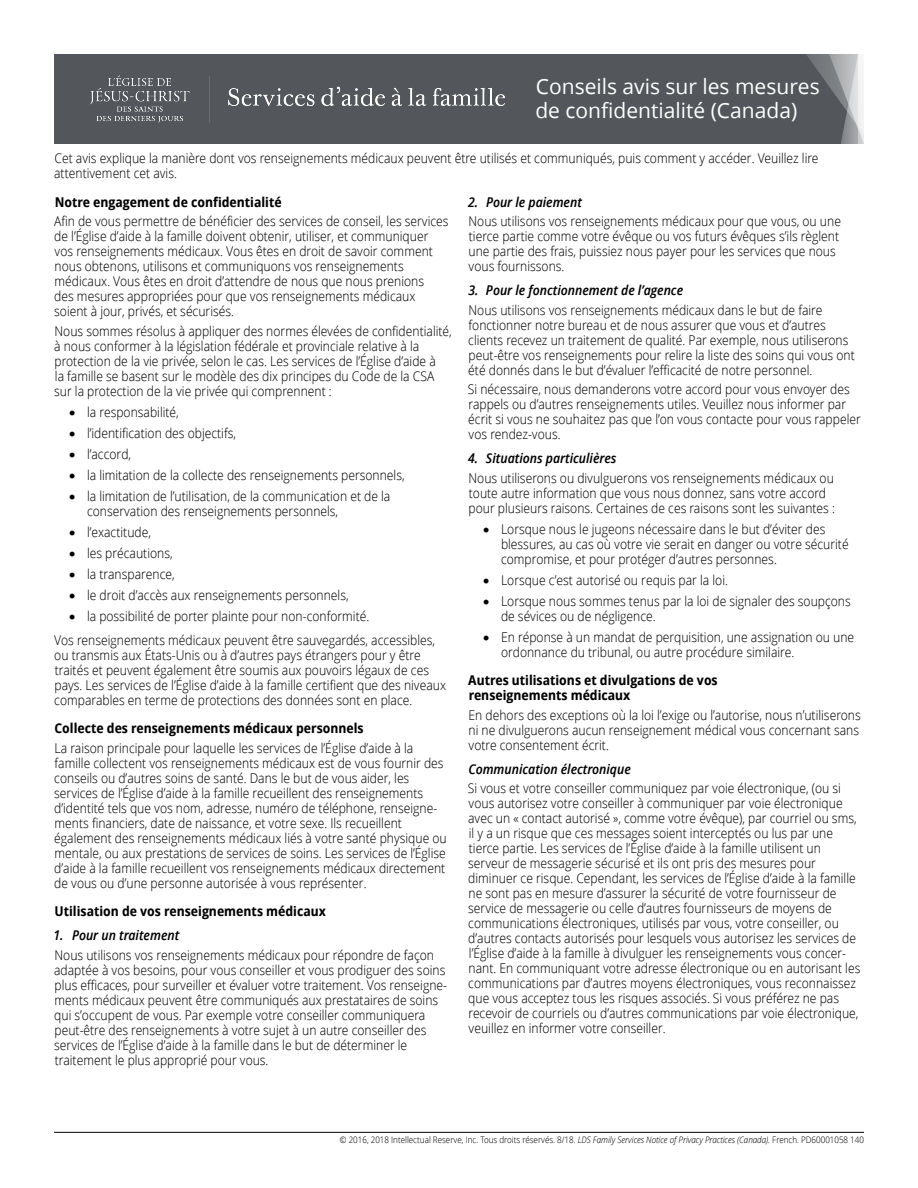
<style>
.page{position:relative;width:918px;height:1188px;background:#fff}
.page>*{position:absolute;margin:0;border:0;box-sizing:border-box;transform-origin:0 0}
.t1{font:21px/24px "Zoramlds Lat";color:#fff}
.para_body{font:300 13.5px/15px "Zoram Condlds Lat";color:#000}
.title_h2{font:700 13.5px/15px "Zoram Condlds Lat";color:#000}
.para_body-span{font:300 13.5px/15px "Zoram Condlds Lat";color:#000}
.title_h3{font:italic 600 13.5px "Zoram Condlds Lat";color:#000}
.para_copyright{font:300 9px "Zoram Condlds Lat";color:#000}
.s1{font-style:italic}
</style>
<div class="page">
<div style="left:54px;top:54px;width:810px;height:90px;background:#53575b"></div>
<svg style="left:806px;top:54px;width:52px;height:90px"></svg>
<svg style="left:858px;top:54px;width:6px;height:90px"></svg>
<hr style="left:54px;top:1132px;width:810px;height:1px;background:#000">
<img style="left:90px;top:75px;width:415px;height:48px">
<h1 class="t1" style="left:535px;top:74px;width:286px">Conseils avis sur les mesures de confidentialité (Canada)</h1>
<p class="para_body-span" style="left:54px;top:151px;width:766px">Cet avis explique la manière dont vos renseignements médicaux peuvent être utilisés et communiqués, puis comment y accéder. Veuillez lire attentivement cet avis.</p>
<p class="title_h2" style="left:55px;top:195px;width:229px">Notre engagement de confidentialité</p>
<p class="para_body" style="left:54px;top:214px;width:396px">Afin de vous permettre de bénéficier des services de conseil, les services de l’Église d’aide à la famille doivent obtenir, utiliser, et communiquer vos renseignements médicaux. Vous êtes en droit de savoir comment nous obtenons, utilisons et communiquons vos renseignements médicaux. Vous êtes en droit d’attendre de nous que nous prenions<br>des mesures appropriées pour que vos renseignements médicaux soient à jour, privés, et sécurisés.</p>
<p class="para_body" style="left:54px;top:323px;width:399px">Nous sommes résolus à appliquer des normes élevées de confidentialité, à nous conformer à la législation fédérale et provinciale relative à la protection de la vie privée, selon le cas. Les services de l’Église d’aide à<br>la famille se basent sur le modèle des dix principes du Code de la CSA sur la protection de la vie privée qui comprennent :</p>
<p class="para_body" style="left:69px;top:404px;width:111px">• la responsabilité,</p>
<p class="para_body" style="left:69px;top:425px;width:168px">• l’identification des objectifs,</p>
<p class="para_body" style="left:69px;top:446px;width:64px">• l’accord,</p>
<p class="para_body" style="left:69px;top:467px;width:337px">• la limitation de la collecte des renseignements personnels,</p>
<p class="para_body" style="left:87px;top:488px;width:305px;text-indent:-18px">• la limitation de l’utilisation, de la communication et de la conservation des renseignements personnels,</p>
<p class="para_body" style="left:69px;top:524px;width:84px">• l’exactitude,</p>
<p class="para_body" style="left:69px;top:545px;width:105px">• les précautions,</p>
<p class="para_body" style="left:69px;top:566px;width:107px">• la transparence,</p>
<p class="para_body" style="left:69px;top:587px;width:281px">• le droit d’accès aux renseignements personnels,</p>
<p class="para_body" style="left:69px;top:608px;width:302px">• la possibilité de porter plainte pour non- conformité.</p>
<p class="para_body" style="left:54px;top:632px;width:393px">Vos renseignements médicaux peuvent être sauvegardés, accessibles, ou transmis aux États-Unis ou à d’autres pays étrangers pour y être traités et peuvent également être soumis aux pouvoirs légaux de ces pays. Les services de l’Église d’aide à la famille certifient que des niveaux comparables en terme de protections des données sont en place.</p>
<p class="title_h2" style="left:55px;top:721px;width:311px">Collecte des renseignements médicaux personnels</p>
<p class="para_body" style="left:54px;top:740px;width:394px">La raison principale pour laquelle les services de l’Église d’aide à la famille collectent vos renseignements médicaux est de vous fournir des conseils ou d’autres soins de santé. Dans le but de vous aider, les services de l’Église d’aide à la famille recueillent des renseignements d’identité tels que vos nom, adresse, numéro de téléphone, renseigne&shy;ments financiers, date de naissance, et votre sexe. Ils recueillent également des renseignements médicaux liés à votre santé physique ou mentale, ou aux prestations de services de soins. Les services de l’Église d’aide à la famille recueillent vos renseignements médicaux directement de vous ou d’une personne autorisée à vous représenter.</p>
<p class="title_h2" style="left:55px;top:904px;width:273px">Utilisation de vos renseignements médicaux</p>
<p class="title_h3" style="left:53px;top:925px;width:127px">1. Pour un traitement</p>
<p class="para_body" style="left:54px;top:947px;width:394px">Nous utilisons vos renseignements médicaux pour répondre de façon adaptée à vos besoins, pour vous conseiller et vous prodiguer des soins plus efficaces, pour surveiller et évaluer votre traitement. Vos renseigne&shy;ments médicaux peuvent être communiqués aux prestataires de soins qui s’occupent de vous. Par exemple votre conseiller communiquera peut-être des renseignements à votre sujet à un autre conseiller des services de l’Église d’aide à la famille dans le but de déterminer le traitement le plus approprié pour vous.</p>
<p class="title_h3" style="left:468px;top:192px;width:115px">2. Pour le paiement</p>
<p class="para_body" style="left:469px;top:214px;width:374px">Nous utilisons vos renseignements médicaux pour que vous, ou une tierce partie comme votre évêque ou vos futurs évêques s’ils règlent une partie des frais, puissiez nous payer pour les services que nous vous fournissons.</p>
<p class="title_h3" style="left:468px;top:280px;width:216px">3. Pour le fonctionnement de l’agence</p>
<p class="para_body" style="left:468px;top:302px;width:388px">Nous utilisons vos renseignements médicaux dans le but de faire fonctionner notre bureau et de nous assurer que vous et d’autres clients recevez un traitement de qualité. Par exemple, nous utiliserons peut-être vos renseignements pour relire la liste des soins qui vous ont été donnés dans le but d’évaluer l’efficacité de notre personnel.</p>
<p class="para_body" style="left:468px;top:382px;width:394px">Si nécessaire, nous demanderons votre accord pour vous envoyer des rappels ou d’autres renseignements utiles. Veuillez nous informer par écrit si vous ne souhaitez pas que l’on vous contacte pour vous rappeler vos rendez-vous.</p>
<p class="title_h3" style="left:468px;top:448px;width:150px">4. Situations particulières</p>
<p class="para_body" style="left:469px;top:470px;width:368px">Nous utiliserons ou divulguerons vos renseignements médicaux ou toute autre information que vous nous donnez, sans votre accord pour plusieurs raisons. Certaines de ces raisons sont les suivantes :</p>
<p class="para_body" style="left:501px;top:521px;width:349px;text-indent:-18px">• Lorsque nous le jugeons nécessaire dans le but d’éviter des blessures, au cas où votre vie serait en danger ou votre sécurité compromise, et pour protéger d’autres personnes.</p>
<p class="para_body" style="left:483px;top:572px;width:246px">• Lorsque c’est autorisé ou requis par la loi.</p>
<p class="para_body" style="left:501px;top:593px;width:351px;text-indent:-18px">• Lorsque nous sommes tenus par la loi de signaler des soupçons de sévices ou de négligence.</p>
<p class="para_body" style="left:501px;top:629px;width:355px;text-indent:-18px">• En réponse à un mandat de perquisition, une assignation ou une ordonnance du tribunal, ou autre procédure similaire.</p>
<p class="title_h2" style="left:468px;top:673px;width:251px">Autres utilisations et divulgations de vos renseignements médicaux</p>
<p class="para_body" style="left:469px;top:707px;width:394px">En dehors des exceptions où la loi l’exige ou l’autorise, nous n’utiliserons ni ne divulguerons aucun renseignement médical vous concernant sans votre consentement écrit.</p>
<p class="title_h3" style="left:468px;top:759px;width:164px">Communication électronique</p>
<p class="para_body" style="left:468px;top:781px;width:394px">Si vous et votre conseiller communiquez par voie électronique, (ou si vous autorisez votre conseiller à communiquer par voie électronique avec un « contact autorisé », comme votre évêque), par courriel ou sms, il y a un risque que ces messages soient interceptés ou lus par une tierce partie. Les services de l’Église d’aide à la famille utilisent un serveur de messagerie sécurisé et ils ont pris des mesures pour diminuer ce risque. Cependant, les services de l’Église d’aide à la famille ne sont pas en mesure d’assurer la sécurité de votre fournisseur de service de messagerie ou celle d’autres fournisseurs de moyens de communications électroniques, utilisés par vous, votre conseiller, ou d’autres contacts autorisés pour lesquels vous autorisez les services de l’Église d’aide à la famille à divulguer les renseignements vous concer&shy;nant. En communiquant votre adresse électronique ou en autorisant les communications par d’autres moyens électroniques, vous reconnaissez que vous acceptez tous les risques associés. Si vous préférez ne pas recevoir de courriels ou d’autres communications par voie électronique, veuillez en informer votre conseiller.</p>
<p class="para_copyright" style="left:340px;top:1133px;width:526px">© 2016, 2018 Intellectual Reserve, Inc. Tous droits réservés. 8/18. <span class="s1">LDS Family Services Notice of Privacy Practices (Canada).</span> French. PD60001058 140</p>
</div>
